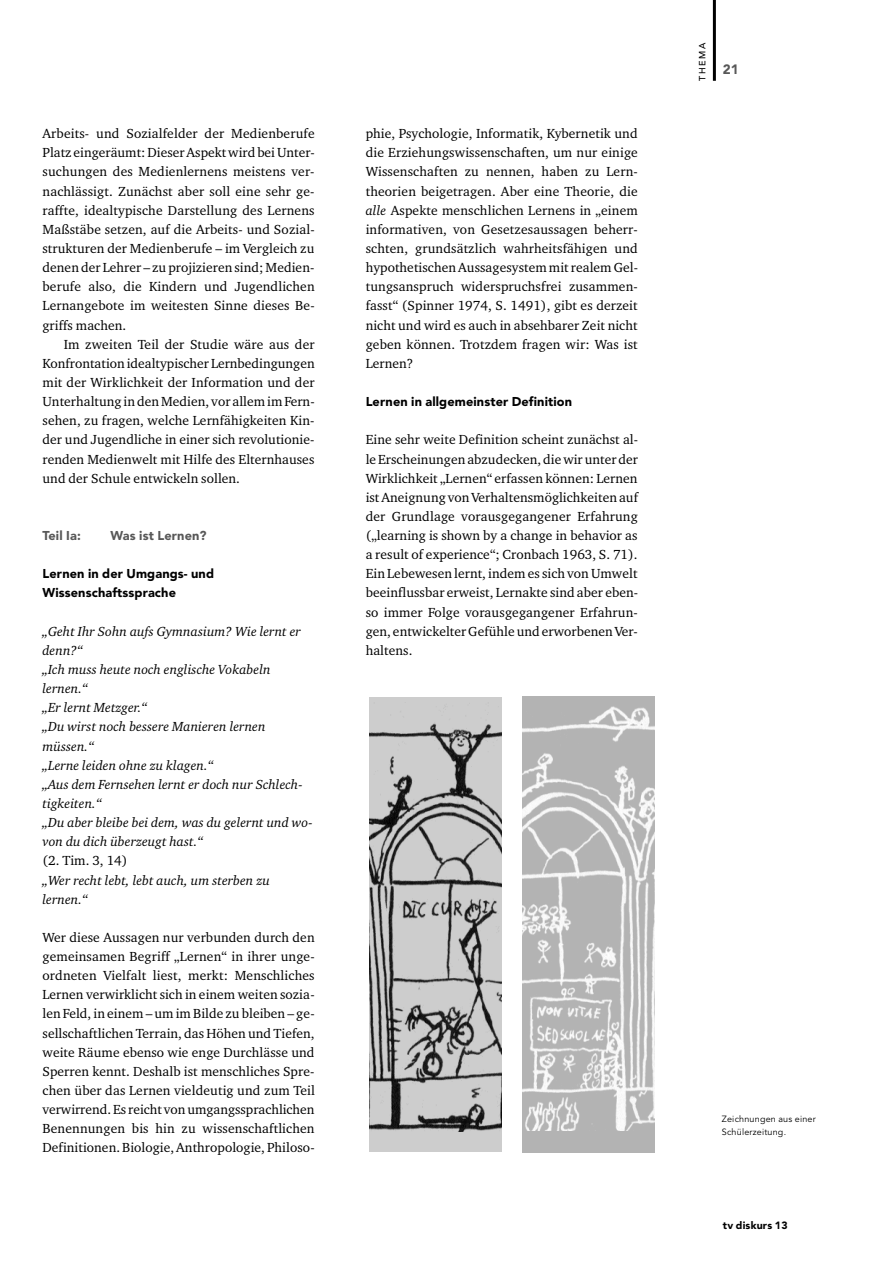
<style>
.page{position:relative;width:893px;height:1263px;background:#fff}
.page>*{position:absolute;margin:0;border:0;box-sizing:border-box;transform-origin:0 0}
.t1{font:13.5px/19.2px "Charter BT";letter-spacing:.005em;color:#000;text-align:justify}
.t2{font:italic 13.5px/19.2px "Charter BT";letter-spacing:.005em;color:#000}
.t3{font:900 13.5px "Avenir";color:#585858}
.t4{font:900 12.75px/19.2px "Avenir";letter-spacing:.01em;color:#000}
.t5{font:900 12.75px "Avenir";letter-spacing:.01em;color:#585858}
.t6{font:900 10.5px "Avenir";letter-spacing:.02em;color:#000}
.t7{font:9px/12.8px "Avenir";letter-spacing:.02em;color:#000}
.t8{font:500 9px "Avenir";letter-spacing:.165em;color:#000}
.s1{font-style:italic}
</style>
<div class="page">
<hr style="left:713px;top:0;width:3px;height:81px;background:#000">
<div style="left:522px;top:696px;width:133px;height:456px;background:#b3b3b3"></div>
<img style="left:522px;top:706px;width:133px;height:424px">
<div style="left:369px;top:697px;width:133px;height:455px;background:#cdcdcd"></div>
<img style="left:369px;top:723px;width:133px;height:409px">
<p class="t1" style="left:43px;top:125px;width:274px">Arbeits- und Sozialfelder der Medienberufe Platz eingeräumt: Dieser Aspekt wird bei Unter&shy;suchungen des Medienlernens meistens ver&shy;nachlässigt. Zunächst aber soll eine sehr ge&shy;raffte, idealtypische Darstellung des Lernens Maßstäbe setzen, auf die Arbeits- und Sozial&shy;strukturen der Medienberufe – im Vergleich zu denen der Lehrer – zu projizieren sind; Medien&shy;berufe also, die Kindern und Jugendlichen Lernangebote im weitesten Sinne dieses Be&shy;griffs machen.</p>
<p class="t1" style="left:43px;top:336px;width:274px;text-indent:21px">Im zweiten Teil der Studie wäre aus der Konfrontation idealtypischer Lernbedingungen mit der Wirklichkeit der Information und der Unterhaltung in den Medien, vor allem im Fern&shy;sehen, zu fragen, welche Lernfähigkeiten Kin&shy;der und Jugendliche in einer sich revolutionie&shy;renden Medienwelt mit Hilfe des Elternhauses und der Schule entwickeln sollen.</p>
<p class="t5" style="left:43px;top:530px;width:40px">Teil Ia:</p>
<p class="t5" style="left:111px;top:530px;width:98px">Was ist Lernen?</p>
<p class="t4" style="left:43px;top:565px;width:173px">Lernen in der Umgangs- und<br>Wissenschaftssprache</p>
<p class="t2" style="left:43px;top:623px;width:272px">„Geht Ihr Sohn aufs Gymnasium? Wie lernt er denn?“<br>„Ich muss heute noch englische Vokabeln lernen.“<br>„Er lernt Metzger.“<br>„Du wirst noch bessere Manieren lernen müssen.“<br>„Lerne leiden ohne zu klagen.“<br>„Aus dem Fernsehen lernt er doch nur Schlech&shy;tigkeiten.“<br>„Du aber bleibe bei dem, was du gelernt und wo&shy;von du dich überzeugt hast.“</p>
<p class="t1" style="left:43px;top:852px;width:86px">(2. Tim. 3, 14)</p>
<p class="t2" style="left:43px;top:871px;width:229px">„Wer recht lebt, lebt auch, um sterben zu lernen.“</p>
<p class="t1" style="left:43px;top:929px;width:274px">Wer diese Aussagen nur verbunden durch den gemeinsamen Begriff „Lernen“ in ihrer unge&shy;ordneten Vielfalt liest, merkt: Menschliches Lernen verwirklicht sich in einem weiten sozia&shy;len Feld, in einem – um im Bilde zu bleiben – ge&shy;sellschaftlichen Terrain, das Höhen und Tiefen, weite Räume ebenso wie enge Durchlässe und Sperren kennt. Deshalb ist menschliches Spre&shy;chen über das Lernen vieldeutig und zum Teil verwirrend. Es reicht von umgangssprachlichen Benennungen bis hin zu wissenschaftlichen Definitionen. Biologie, Anthropologie, Philoso-</p>
<p class="t1" style="left:366px;top:125px;width:274px">phie, Psychologie, Informatik, Kybernetik und die Erziehungswissenschaften, um nur einige Wissenschaften zu nennen, haben zu Lern&shy;theorien beigetragen. Aber eine Theorie, die <span class="s1">alle</span> Aspekte menschlichen Lernens in „einem informativen, von Gesetzesaussagen beherr&shy;schten, grundsätzlich wahrheitsfähigen und hypothetischen Aussagesystem mit realem Gel&shy;tungsanspruch widerspruchsfrei zusammen&shy;fasst“ (Spinner 1974, S. 1491), gibt es derzeit nicht und wird es auch in absehbarer Zeit nicht geben können. Trotzdem fragen wir: Was ist Lernen?</p>
<p class="t4" style="left:366px;top:393px;width:208px">Lernen in allgemeinster Definition</p>
<p class="t1" style="left:366px;top:431px;width:274px">Eine sehr weite Definition scheint zunächst al&shy;le Erscheinungen abzudecken, die wir unter der Wirklichkeit „Lernen“ erfassen können: Lernen ist Aneignung von Verhaltensmöglichkeiten auf der Grundlage vorausgegangener Erfahrung („learning is shown by a change in behavior as a result of experience“; Cronbach 1963, S. 71).<br>Ein Lebewesen lernt, indem es sich von Umwelt beeinflussbar erweist, Lernakte sind aber eben&shy;so immer Folge vorausgegangener Erfahrun&shy;gen, entwickelter Gefühle und erworbenen Ver&shy;haltens.</p>
<p class="t8" style="left:699px;top:81px;width:39px;rotate:-90deg">THEMA</p>
<p class="t3" style="left:723px;top:64px;width:17px">21</p>
<p class="t7" style="left:722px;top:1113px;width:95px">Zeichnungen aus einer<br>Schülerzeitung.</p>
<p class="t6" style="left:723px;top:1221px;width:66px">tv diskurs 13</p>
</div>
